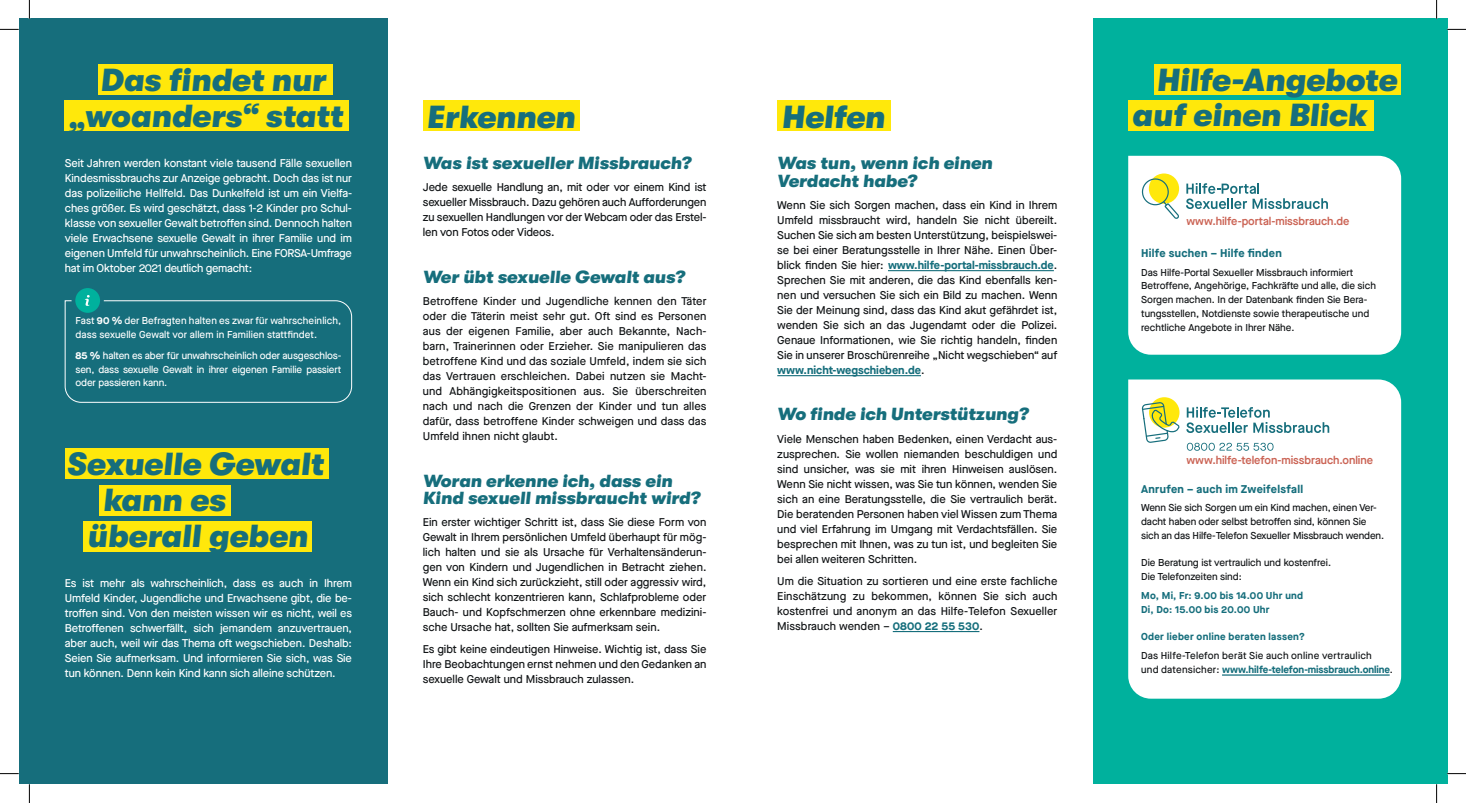
<style>
.page{position:relative;width:1466px;height:803px;background:#fff}
.page>*{position:absolute;margin:0;border:0;box-sizing:border-box;transform-origin:0 0}
.t1{font:31.88px/35px "GT Walsheim Bl Ob";color:#166e7c}
.t2{font:17.5px/17.5px "GT Walsheim Bl Ob";color:#166e7c}
.t3{font:500 11.25px/15px "Maison Neue";color:#111416;text-align:justify}
.t4{font:500 11.25px/15px "Maison Neue";letter-spacing:-.02em;color:#fff;text-align:justify}
.t5{font:600 11.25px "Maison Neue";letter-spacing:-.005em;color:#cb6455}
.t6{font:700 11.25px "Maison Neue";letter-spacing:.025em;color:#166e7c}
.t7{font:500 10px/13.8px "Maison Neue";color:#111416}
.t8{font:500 10px/13.8px "Maison Neue";color:#fff}
.t9{font:500 10px/13.8px "Maison Neue";letter-spacing:.02em;color:#111416}
.t10{font:700 10px/13.8px "Maison Neue";letter-spacing:.025em;color:#166e7c}
.s1{font-weight:700}
.s2{font-weight:700;color:#166e7c}
</style>
<div class="page">
<hr style="left:888px;top:270px;width:166px;height:1px;background:#166e7c">
<hr style="left:777px;top:375px;width:144px;height:1px;background:#166e7c">
<hr style="left:892px;top:631px;width:87px;height:1px;background:#166e7c">
<div style="left:19px;top:19px;width:368px;height:765px;background:#166e7c"></div>
<div style="left:777px;top:101px;width:113px;height:30px;background:#ffe80b"></div>
<div style="left:423px;top:101px;width:157px;height:30px;background:#ffe80b"></div>
<div style="left:1092px;top:19px;width:355px;height:765px;background:#00b19d"></div>
<div style="left:1128px;top:156px;width:273px;height:199px;background:#fff"></div>
<div style="left:1128px;top:379px;width:273px;height:320px;background:#fff"></div>
<hr style="left:1222px;top:674px;width:167px;height:2px;background:#166e7c">
<div style="left:1154px;top:65px;width:247px;height:30px;background:#ffe80b"></div>
<div style="left:1128px;top:101px;width:245px;height:30px;background:#ffe80b"></div>
<div style="left:98px;top:65px;width:234px;height:30px;background:#ffe80b"></div>
<div style="left:65px;top:101px;width:284px;height:30px;background:#ffe80b"></div>
<div style="left:99px;top:485px;width:131px;height:30px;background:#ffe80b"></div>
<div style="left:65px;top:449px;width:264px;height:30px;background:#ffe80b"></div>
<div style="left:84px;top:521px;width:228px;height:30px;background:#ffe80b"></div>
<svg style="left:1148px;top:173px;width:31px;height:31px"></svg>
<svg style="left:1185px;top:183px;width:142px;height:26px;background:#c6dbdf"></svg>
<svg style="left:1141px;top:178px;width:38px;height:41px;background:#e8e793"></svg>
<div style="left:1149px;top:397px;width:30px;height:31px;background:#ffe80b;border-radius:50%"></div>
<svg style="left:1141px;top:402px;width:38px;height:41px"></svg>
<svg style="left:1186px;top:407px;width:143px;height:26px;background:#c3d9dd"></svg>
<svg style="left:1186px;top:443px;width:87px;height:8px"></svg>
<svg style="left:73px;top:286px;width:29px;height:29px"></svg>
<div style="left:72px;top:284px;width:32px;height:33px;border:4px solid #166e7c;border-radius:50%"></div>
<svg style="left:65px;top:295px;width:287px;height:108px"></svg>
<svg style="left:0;top:29px;width:19px;height:1px"></svg>
<svg style="left:1447px;top:29px;width:18px;height:1px"></svg>
<svg style="left:0;top:773px;width:19px;height:1px"></svg>
<svg style="left:1447px;top:773px;width:18px;height:1px"></svg>
<svg style="left:29px;top:0;width:1px;height:19px"></svg>
<svg style="left:29px;top:784px;width:1px;height:19px"></svg>
<svg style="left:1435px;top:0;width:2px;height:19px"></svg>
<svg style="left:1436px;top:784px;width:1px;height:19px"></svg>
<h1 class="t1" style="left:69px;top:62px;width:276px;line-height:36px;text-align:center">Das findet nur „woanders“ statt</h1>
<p class="t4" style="left:65px;top:155px;width:289px">Seit Jahren werden konstant viele tausend Fälle sexuellen Kindesmissbrauchs zur Anzeige gebracht. Doch das ist nur das polizeiliche Hellfeld. Das Dunkelfeld ist um ein Vielfa&shy;ches größer. Es wird geschätzt, dass 1-2 Kinder pro Schul&shy;klasse von sexueller Gewalt betroffen sind. Dennoch halten viele Erwachsene sexuelle Gewalt in ihrer Familie und im eigenen Umfeld für unwahrscheinlich. Eine FORSA-Umfrage hat im Oktober 2021 deutlich gemacht:</p>
<p class="t8" style="left:75px;top:314px;width:267px">Fast <span class="s1">90 %</span> der Befragten halten es zwar für wahrscheinlich, dass sexuelle Gewalt vor allem in Familien stattfindet.</p>
<p class="t8" style="left:75px;top:348px;width:267px;text-align:justify"><span class="s1">85 %</span> halten es aber für unwahrscheinlich oder ausgeschlos&shy;sen, dass sexuelle Gewalt in ihrer eigenen Familie passiert oder passieren kann.</p>
<h1 class="t1" style="left:67px;top:447px;width:258px">Sexuelle Gewalt</h1>
<h1 class="t1" style="left:103px;top:483px;width:124px">kann es</h1>
<h1 class="t1" style="left:87px;top:519px;width:222px">überall geben</h1>
<p class="t4" style="left:65px;top:575px;width:289px">Es ist mehr als wahrscheinlich, dass es auch in Ihrem Umfeld Kinder, Jugendliche und Erwachsene gibt, die be&shy;troffen sind. Von den meisten wissen wir es nicht, weil es Betroffenen schwerfällt, sich jemandem anzuvertrauen, aber auch, weil wir das Thema oft wegschieben. Deshalb:<br>Seien Sie aufmerksam. Und informieren Sie sich, was Sie tun können. Denn kein Kind kann sich alleine schützen.</p>
<h1 class="t1" style="left:426px;top:99px;width:150px">Erkennen</h1>
<h1 class="t1" style="left:781px;top:99px;width:105px">Helfen</h1>
<h2 class="t2" style="left:423px;top:154px;width:270px">Was ist sexueller Missbrauch?</h2>
<p class="t3" style="left:423px;top:180px;width:285px">Jede sexuelle Handlung an, mit oder vor einem Kind ist sexueller Missbrauch. Dazu gehören auch Aufforderungen zu sexuellen Handlungen vor der Webcam oder das Erstel&shy;len von Fotos oder Videos.</p>
<h2 class="t2" style="left:423px;top:268px;width:263px">Wer übt sexuelle Gewalt aus?</h2>
<p class="t3" style="left:423px;top:293px;width:285px">Betroffene Kinder und Jugendliche kennen den Täter oder die Täterin meist sehr gut. Oft sind es Personen aus der eigenen Familie, aber auch Bekannte, Nach&shy;barn, Trainerinnen oder Erzieher. Sie manipulieren das betroffene Kind und das soziale Umfeld, indem sie sich das Vertrauen erschleichen. Dabei nutzen sie Macht&shy;und Abhängigkeitspositionen aus. Sie überschreiten nach und nach die Grenzen der Kinder und tun alles dafür, dass betroffene Kinder schweigen und dass das Umfeld ihnen nicht glaubt.</p>
<h2 class="t2" style="left:423px;top:472px;width:278px">Woran erkenne ich, dass ein<br>Kind sexuell missbraucht wird?</h2>
<p class="t3" style="left:423px;top:515px;width:285px">Ein erster wichtiger Schritt ist, dass Sie diese Form von Gewalt in Ihrem persönlichen Umfeld überhaupt für mög&shy;lich halten und sie als Ursache für Verhaltensänderun&shy;gen von Kindern und Jugendlichen in Betracht ziehen.<br>Wenn ein Kind sich zurückzieht, still oder aggressiv wird, sich schlecht konzentrieren kann, Schlafprobleme oder Bauch- und Kopfschmerzen ohne erkennbare medizini&shy;sche Ursache hat, sollten Sie aufmerksam sein.</p>
<p class="t3" style="left:423px;top:642px;width:285px">Es gibt keine eindeutigen Hinweise. Wichtig ist, dass Sie Ihre Beobachtungen ernst nehmen und den Gedanken an sexuelle Gewalt und Missbrauch zulassen.</p>
<h2 class="t2" style="left:777px;top:154px;width:217px">Was tun, wenn ich einen<br>Verdacht habe?</h2>
<p class="t3" style="left:777px;top:197px;width:281px">Wenn Sie sich Sorgen machen, dass ein Kind in Ihrem Umfeld missbraucht wird, handeln Sie nicht übereilt.<br>Suchen Sie sich am besten Unterstützung, beispielswei&shy;se bei einer Beratungsstelle in Ihrer Nähe. Einen Über&shy;blick finden Sie hier: <span class="s2">www.hilfe-portal-missbrauch.de</span>.<br>Sprechen Sie mit anderen, die das Kind ebenfalls ken&shy;nen und versuchen Sie sich ein Bild zu machen. Wenn Sie der Meinung sind, dass das Kind akut gefährdet ist, wenden Sie sich an das Jugendamt oder die Polizei.<br>Genaue Informationen, wie Sie richtig handeln, finden Sie in unserer Broschürenreihe „Nicht wegschieben“ auf <span class="s2">www.nicht-wegschieben.de</span>.</p>
<h2 class="t2" style="left:777px;top:406px;width:252px">Wo finde ich Unterstützung?</h2>
<p class="t3" style="left:777px;top:431px;width:281px">Viele Menschen haben Bedenken, einen Verdacht aus&shy;zusprechen. Sie wollen niemanden beschuldigen und sind unsicher, was sie mit ihren Hinweisen auslösen.<br>Wenn Sie nicht wissen, was Sie tun können, wenden Sie sich an eine Beratungsstelle, die Sie vertraulich berät.<br>Die beratenden Personen haben viel Wissen zum Thema und viel Erfahrung im Umgang mit Verdachtsfällen. Sie besprechen mit Ihnen, was zu tun ist, und begleiten Sie bei allen weiteren Schritten.</p>
<p class="t3" style="left:777px;top:573px;width:282px">Um die Situation zu sortieren und eine erste fachliche Einschätzung zu bekommen, können Sie sich auch kostenfrei und anonym an das Hilfe-Telefon Sexueller Missbrauch wenden – <span class="s2">0800 22 55 530</span>.</p>
<h1 class="t1" style="left:1132px;top:63px;width:266px;text-indent:24px">Hilfe-Angebote auf einen Blick</h1>
<p class="t5" style="left:1186px;top:213px;width:165px">www.hilfe-portal-missbrauch.de</p>
<p class="t6" style="left:1141px;top:245px;width:142px">Hilfe suchen – Hilfe finden</p>
<p class="t7" style="left:1141px;top:265px;width:236px">Das Hilfe-Portal Sexueller Missbrauch informiert Betroffene, Angehörige, Fachkräfte und alle, die sich Sorgen machen. In der Datenbank finden Sie Bera&shy;tungsstellen, Notdienste sowie therapeutische und rechtliche Angebote in Ihrer Nähe.</p>
<p class="t5" style="left:1186px;top:452px;width:188px">www.hilfe-telefon-missbrauch.online</p>
<p class="t6" style="left:1141px;top:480px;width:163px">Anrufen – auch im Zweifelsfall</p>
<p class="t7" style="left:1141px;top:501px;width:244px">Wenn Sie sich Sorgen um ein Kind machen, einen Ver&shy;dacht haben oder selbst betroffen sind, können Sie sich an das Hilfe-Telefon Sexueller Missbrauch wenden.</p>
<p class="t7" style="left:1141px;top:556px;width:191px">Die Beratung ist vertraulich und kostenfrei.<br>Die Telefonzeiten sind:</p>
<p class="t10" style="left:1141px;top:588px;width:163px">Mo, Mi, Fr: 9.00 bis 14.00 Uhr und<br>Di, Do: 15.00 bis 20.00 Uhr</p>
<p class="t10" style="left:1141px;top:629px;width:165px">Oder lieber online beraten lassen?</p>
<p class="t9" style="left:1141px;top:648px;width:253px">Das Hilfe-Telefon berät Sie auch online vertraulich<br>und datensicher: <span class="s2">www.hilfe-telefon-missbrauch.online</span>.</p>
</div>
